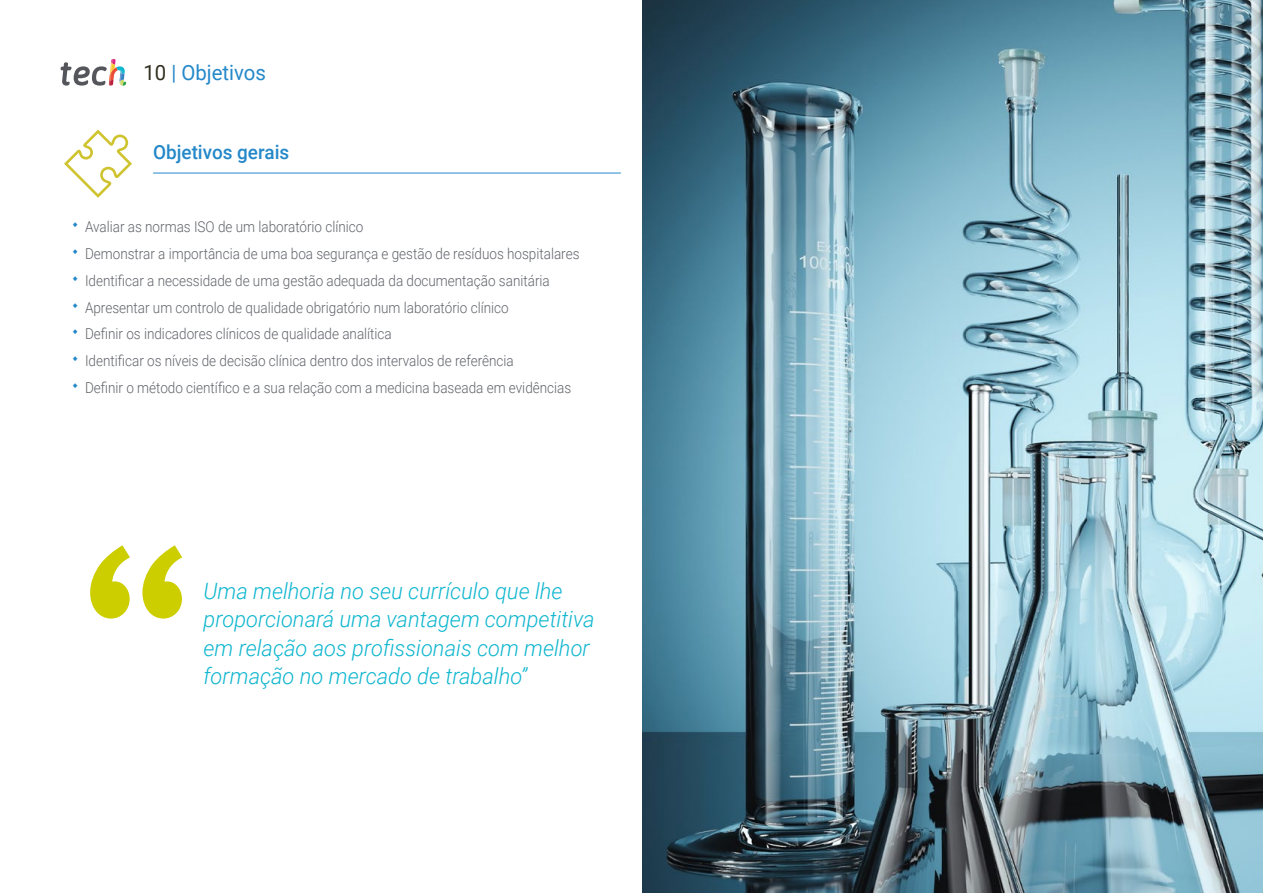
<style>
.page{position:relative;width:1263px;height:893px;background:#fff}
.page>*{position:absolute;margin:0;border:0;box-sizing:border-box;transform-origin:0 0}
.t1{font:italic 300 22.5px/28.5px "Roboto";color:#0fb6cf}
.t2{font:21px "Roboto";color:#2488c9}
.t3{font:500 19.5px "Roboto";color:#2488c9}
.t4{font:300 15px/26.7px "Roboto";color:#61646a;scale:.9 1}
.s1{color:#312e20}
</style>
<div class="page">
<hr style="left:153px;top:173px;width:468px;height:1px;background:#2488c9">
<svg style="left:64px;top:130px;width:68px;height:68px"></svg>
<img style="left:642px;top:0;width:621px;height:893px">
<svg style="left:61px;top:59px;width:65px;height:27px"></svg>
<svg style="left:90px;top:545px;width:92px;height:74px"></svg>
<h2 class="t2" style="left:144px;top:57px;width:124px"><span class="s1">10</span> | Objetivos</h2>
<h3 class="t3" style="left:153px;top:139px;width:138px">Objetivos gerais</h3>
<p class="t4" style="left:85px;top:213px;width:551px">Avaliar as normas ISO de um laboratório clínico<br>Demonstrar a importância de uma boa segurança e gestão de resíduos hospitalares Identificar a necessidade de uma gestão adequada da documentação sanitária Apresentar um controlo de qualidade obrigatório num laboratório clínico<br>Definir os indicadores clínicos de qualidade analítica<br>Identificar os níveis de decisão clínica dentro dos intervalos de referência<br>Definir o método científico e a sua relação com a medicina baseada em evidências</p>
<h1 class="t1" style="left:204px;top:576px;width:393px">Uma melhoria no seu currículo que lhe proporcionará uma vantagem competitiva em relação aos profissionais com melhor formação no mercado de trabalho”</h1>
</div>
